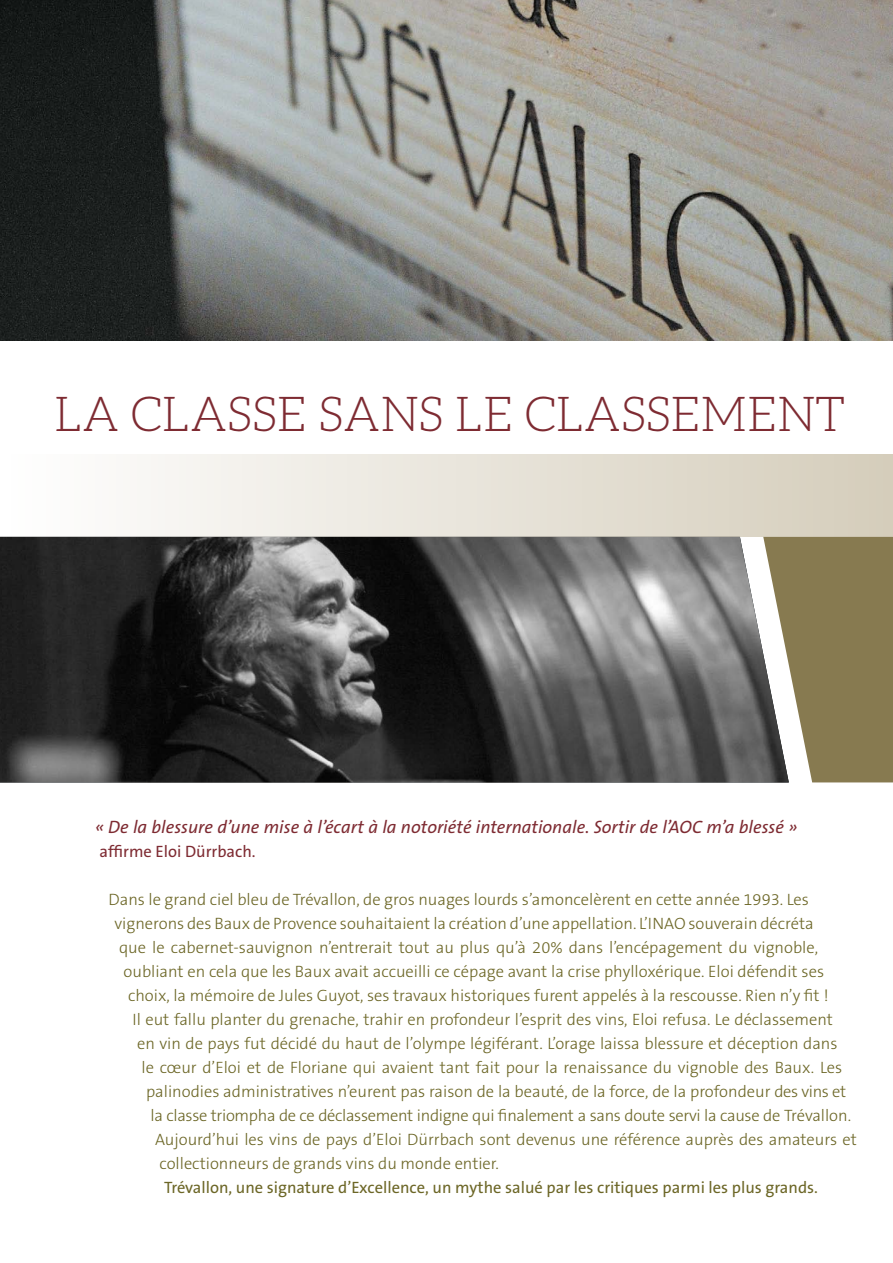
<style>
.page{position:relative;width:893px;height:1263px;background:#fff}
.page>*{position:absolute;margin:0;border:0;box-sizing:border-box;transform-origin:0 0}
.t1{font:300 48.3px "Aleo";color:#7e2b32}
.t2{font:italic 18px "The Sans B5 Plain";color:#7e2b32}
.t3{font:300 16.5px "The Sans B3";color:#6c6626}
.t4{font:300 16.5px "The Sans B3";letter-spacing:-.02em;color:#6c6626}
.t5{font:16.5px "The Sans B5 Plain";color:#6c6626}
.t6{font:16.5px "The Sans B5 Plain";color:#7e2b32}
</style>
<div class="page">
<div style="left:0;top:454px;width:893px;height:83px;background:linear-gradient(to right,#fff,#d5cdbb)"></div>
<img style="left:0;top:537px;width:763px;height:245px">
<svg style="left:763px;top:537px;width:130px;height:245px;background:#938866"></svg>
<img style="left:0;top:0;width:893px;height:340px">
<h1 class="t1" style="left:54px;top:388px;width:780px">LA CLASSE SANS LE CLASSEMENT</h1>
<p class="t2" style="left:95px;top:817px;width:704px">« De la blessure d’une mise à l’écart à la notoriété internationale. Sortir de l’AOC m’a blessé »</p>
<p class="t6" style="left:100px;top:842px;width:158px">affirme Eloi Dürrbach.</p>
<p class="t3" style="left:109px;top:890px;width:702px">Dans le grand ciel bleu de Trévallon, de gros nuages lourds s’amoncelèrent en cette année 1993. Les</p>
<p class="t3" style="left:115px;top:914px;width:701px">vignerons des Baux de Provence souhaitaient la création d’une appellation. L’INAO souverain décréta</p>
<p class="t3" style="left:119px;top:938px;width:701px">que le cabernet-sauvignon n’entrerait tout au plus qu’à 20% dans l’encépagement du vignoble,</p>
<p class="t3" style="left:124px;top:962px;width:702px">oubliant en cela que les Baux avait accueilli ce cépage avant la crise phylloxérique. Eloi défendit ses</p>
<p class="t3" style="left:128px;top:986px;width:702px">choix, la mémoire de Jules Guyot, ses travaux historiques furent appelés à la rescousse. Rien n’y fit !</p>
<p class="t3" style="left:133px;top:1010px;width:702px">Il eut fallu planter du grenache, trahir en profondeur l’esprit des vins, Eloi refusa. Le déclassement</p>
<p class="t3" style="left:137px;top:1034px;width:702px">en vin de pays fut décidé du haut de l’olympe légiférant. L’orage laissa blessure et déception dans</p>
<p class="t3" style="left:142px;top:1058px;width:702px">le cœur d’Eloi et de Floriane qui avaient tant fait pour la renaissance du vignoble des Baux. Les</p>
<p class="t3" style="left:146px;top:1082px;width:702px">palinodies administratives n’eurent pas raison de la beauté, de la force, de la profondeur des vins et</p>
<p class="t4" style="left:151px;top:1106px;width:702px">la classe triompha de ce déclassement indigne qui finalement a sans doute servi la cause de Trévallon.</p>
<p class="t3" style="left:155px;top:1130px;width:703px">Aujourd’hui les vins de pays d’Eloi Dürrbach sont devenus une référence auprès des amateurs et</p>
<p class="t3" style="left:160px;top:1154px;width:341px">collectionneurs de grands vins du monde entier.</p>
<p class="t5" style="left:164px;top:1178px;width:655px">Trévallon, une signature d’Excellence, un mythe salué par les critiques parmi les plus grands.</p>
</div>
